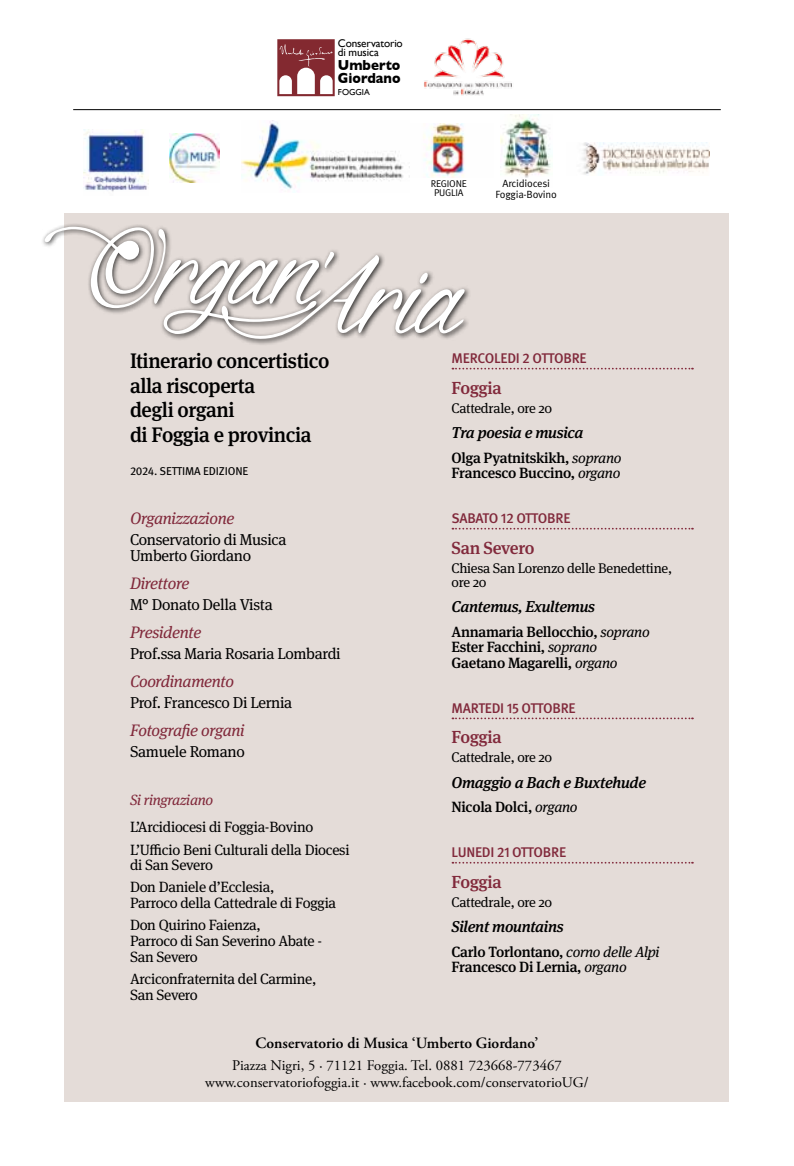
<style>
.page{position:relative;width:794px;height:1166px;background:#fff}
.page>*{position:absolute;margin:0;border:0;box-sizing:border-box;transform-origin:0 0}
.t1{font:500 21px/24.5px "Meta Serif Pro";letter-spacing:-.02em;color:#000}
.t2{font:500 17.5px "Meta Serif Pro";letter-spacing:-.04em;color:#81293b}
.t3{font:italic 16.62px "Meta Serif Pro";letter-spacing:-.02em;color:#81293b}
.t4{font:15.75px/15.9px "Meta Serif Pro";letter-spacing:-.02em;color:#000}
.t5{font:italic 500 15.75px "Meta Serif Pro";letter-spacing:-.02em;color:#000}
.t6{font:600 15.75px "Adobe Garamond Pro";color:#000}
.t7{font:14.88px/22.2px "Meta Serif Pro";letter-spacing:-.02em;color:#000}
.t8{font:500 14.88px/15.8px "Meta Serif Pro";letter-spacing:-.02em;color:#000}
.t9{font:italic 14.88px "Meta Serif Pro";letter-spacing:-.02em;color:#81293b}
.t10{font:14.7px/17.5px "Adobe Garamond Pro";color:#000;text-align:center}
.t11{font:700 14.7px/12.1px "Gill Sans";color:#000;scale:.9 1}
.t12{font:14px/14px "Meta Serif Pro";letter-spacing:-.02em;color:#000}
.t13{font:500 14px "Meta Pro";letter-spacing:-.02em;color:#81293b}
.t14{font:11.38px "Meta Pro";letter-spacing:-.01em;color:#000}
.t15{font:11.2px/9.5px "Gill Sans";letter-spacing:-.01em;color:#000}
.t16{font:10.5px/10.5px "Meta Pro";letter-spacing:-.025em;color:#000;text-align:center}
.t17{font:9.8px/9.8px "Meta Pro";letter-spacing:-.02em;color:#000;text-align:center}
.t18{font:8.58px "Gill Sans";color:#000}
.s1{font-weight:400;font-style:italic}
</style>
<div class="page">
<img style="left:409px;top:123px;width:56px;height:54px">
<img style="left:83px;top:129px;width:64px;height:63px">
<img style="left:241px;top:121px;width:162px;height:71px">
<img style="left:500px;top:115px;width:51px;height:63px">
<img style="left:582px;top:143px;width:127px;height:32px">
<img style="left:170px;top:134px;width:50px;height:49px">
<div style="left:64px;top:213px;width:665px;height:888px;background:#e4dcd8"></div>
<svg style="left:277px;top:39px;width:58px;height:57px"></svg>
<img style="left:424px;top:38px;width:88px;height:58px">
<div style="left:42px;top:223px;width:429px;height:123px;background:#000;opacity:.8"></div>
<svg style="left:45px;top:227px;width:419px;height:119px"></svg>
<hr style="left:73px;top:109px;width:648px;height:1px;background:#000">
<svg style="left:452px;top:368px;width:241px;height:1px"></svg>
<svg style="left:452px;top:528px;width:241px;height:1px"></svg>
<svg style="left:452px;top:717px;width:241px;height:2px"></svg>
<svg style="left:452px;top:862px;width:241px;height:1px"></svg>
<p class="t15" style="left:338px;top:38px;width:66px">Conservatorio di musica</p>
<p class="t11" style="left:338px;top:59px;width:71px">Umberto<br>Giordano</p>
<p class="t18" style="left:338px;top:87px;width:33px">FOGGIA</p>
<p class="t17" style="left:431px;top:178px;width:38px">REGIONE<br>PUGLIA</p>
<p class="t16" style="left:495px;top:178px;width:63px">Arcidiocesi<br>Foggia-Bovino</p>
<h1 class="t1" style="left:130px;top:347px;width:201px">Itinerario concertistico alla riscoperta<br>degli organi<br>di Foggia e provincia</h1>
<p class="t14" style="left:130px;top:463px;width:120px">2024. SETTIMA EDIZIONE</p>
<p class="t3" style="left:130px;top:507px;width:106px">Organizzazione</p>
<p class="t4" style="left:130px;top:531px;width:158px">Conservatorio di Musica<br>Umberto Giordano</p>
<p class="t3" style="left:130px;top:571px;width:61px">Direttore</p>
<p class="t4" style="left:130px;top:596px;width:144px">M° Donato Della Vista</p>
<p class="t3" style="left:130px;top:620px;width:73px">Presidente</p>
<p class="t4" style="left:130px;top:645px;width:212px">Prof.ssa Maria Rosaria Lombardi</p>
<p class="t3" style="left:130px;top:669px;width:106px">Coordinamento</p>
<p class="t4" style="left:130px;top:693px;width:164px">Prof. Francesco Di Lernia</p>
<p class="t3" style="left:130px;top:718px;width:116px">Fotografie organi</p>
<p class="t4" style="left:130px;top:742px;width:116px">Samuele Romano</p>
<p class="t9" style="left:130px;top:789px;width:85px">Si ringraziano</p>
<p class="t7" style="left:130px;top:815px;width:221px">L’Arcidiocesi di Foggia-Bovino<br>L’Ufficio Beni Culturali della Diocesi</p>
<p class="t7" style="left:130px;top:853px;width:146px">di San Severo<br>Don Daniele d’Ecclesia,</p>
<p class="t7" style="left:130px;top:891px;width:208px">Parroco della Cattedrale di Foggia<br>Don Quirino Faienza,</p>
<p class="t7" style="left:130px;top:932px;width:193px;line-height:15.8px">Parroco di San Severino Abate -<br>San Severo</p>
<p class="t7" style="left:130px;top:970px;width:188px;line-height:15.8px">Arciconfraternita del Carmine,<br>San Severo</p>
<p class="t13" style="left:451px;top:349px;width:137px">MERCOLEDI 2 OTTOBRE</p>
<p class="t2" style="left:451px;top:374px;width:52px">Foggia</p>
<p class="t12" style="left:451px;top:400px;width:102px">Cattedrale, ore 20</p>
<p class="t5" style="left:451px;top:421px;width:133px">Tra poesia e musica</p>
<p class="t8" style="left:451px;top:448px;width:171px">Olga Pyatnitskikh, <span class="s1">soprano<br></span>Francesco Buccino, <span class="s1">organo</span></p>
<p class="t13" style="left:451px;top:509px;width:120px">SABATO 12 OTTOBRE</p>
<p class="t2" style="left:451px;top:534px;width:84px">San Severo</p>
<p class="t12" style="left:451px;top:560px;width:222px">Chiesa San Lorenzo delle Benedettine, ore 20</p>
<p class="t5" style="left:451px;top:595px;width:145px">Cantemus, Exultemus</p>
<p class="t8" style="left:451px;top:622px;width:200px">Annamaria Bellocchio, <span class="s1">soprano<br></span>Ester Facchini, <span class="s1">soprano<br></span>Gaetano Magarelli, <span class="s1">organo</span></p>
<p class="t13" style="left:451px;top:699px;width:126px">MARTEDI 15 OTTOBRE</p>
<p class="t2" style="left:451px;top:724px;width:52px">Foggia</p>
<p class="t12" style="left:451px;top:750px;width:102px">Cattedrale, ore 20</p>
<p class="t5" style="left:451px;top:770px;width:196px">Omaggio a Bach e Buxtehude</p>
<p class="t8" style="left:451px;top:798px;width:127px">Nicola Dolci, <span class="s1">organo</span></p>
<p class="t13" style="left:451px;top:843px;width:116px">LUNEDI 21 OTTOBRE</p>
<p class="t2" style="left:451px;top:868px;width:52px">Foggia</p>
<p class="t12" style="left:451px;top:894px;width:102px">Cattedrale, ore 20</p>
<p class="t5" style="left:451px;top:915px;width:114px">Silent mountains</p>
<p class="t8" style="left:451px;top:943px;width:209px">Carlo Torlontano, <span class="s1">corno delle Alpi<br></span>Francesco Di Lernia, <span class="s1">organo</span></p>
<p class="t6" style="left:256px;top:1033px;width:284px">Conservatorio di Musica ‘Umberto Giordano’</p>
<p class="t10" style="left:205px;top:1057px;width:385px">Piazza Nigri, 5 · 71121 Foggia. Tel. 0881 723668-773467 www.conservatoriofoggia.it · www.facebook.com/conservatorioUG/</p>
</div>
